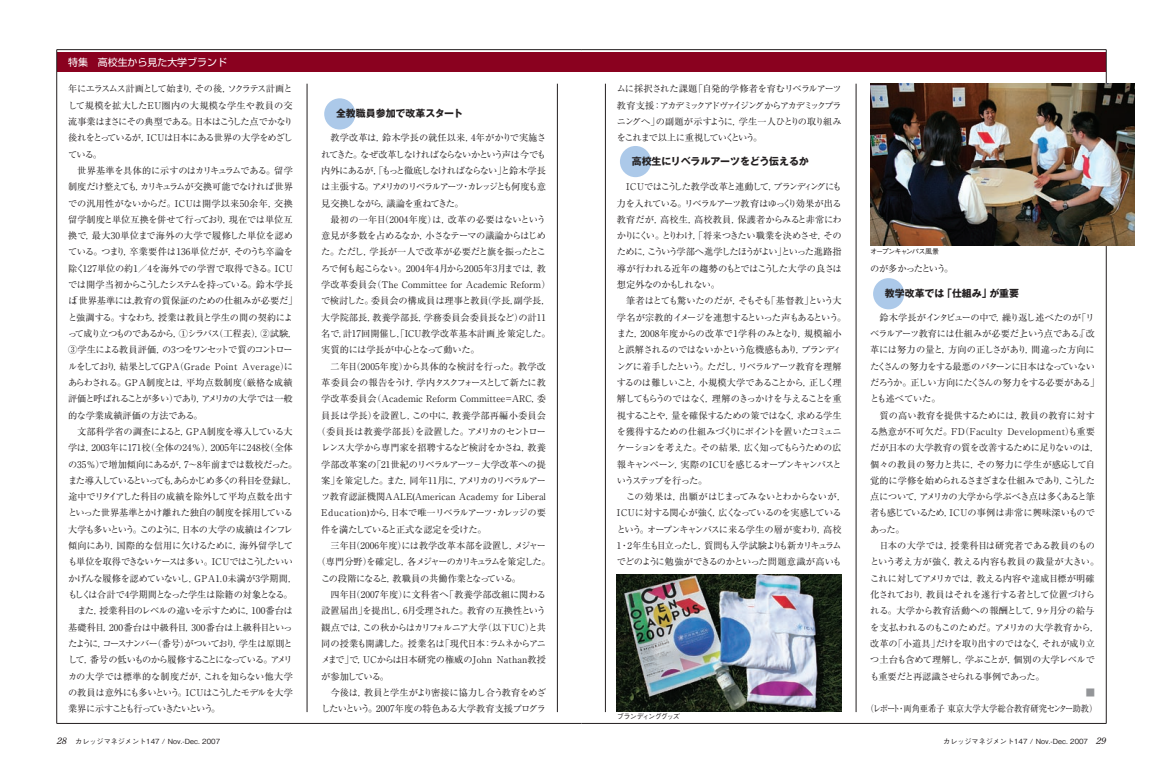
<style>
.page{position:relative;width:1163px;height:766px;background:#fff}
.page>*{position:absolute;margin:0;border:0;box-sizing:border-box;transform-origin:0 0}
.ノーマル{font:700 9.9px "Gothic MB101 Pro";color:#231f20}
.ノーマル-2{font:9.9px "Shin Go Pro";color:#fff}
._2段本文{font:9.2px/16.3px "Ryumin Pro";letter-spacing:-.025em;color:#231f20;text-align:justify}
._2段本文-2{font:9.2px/16.3px "Ryumin Pro";color:#231f20}
._2段本文-3{font:9.2px/16.3px "Ryumin Pro";letter-spacing:-.075em;color:#231f20}
._2段本文-4{font:9.2px/16.3px "Ryumin Pro";letter-spacing:-.055em;color:#231f20}
._2段本文-5{font:9.2px/16.3px "Ryumin Pro";letter-spacing:-.08em;color:#231f20}
._2段本文-6{font:9.2px "Ryumin Pro";letter-spacing:.02em;color:#231f20}
._2段本文-7{font:9.2px "Ryumin Pro";color:#231f20;scale:.9 1}
._2段本文-8{font:9.2px "Ryumin Pro";letter-spacing:-.105em;color:#231f20}
._2段本文-9{font:9.2px "Ryumin Pro";letter-spacing:-.13em;color:#231f20}
._2段本文-10{font:9.2px "Ryumin Pro";letter-spacing:.005em;color:#231f20}
._2段本文-11{font:9.2px "Ryumin Pro";letter-spacing:-.07em;color:#231f20}
._2段本文-12{font:9.2px "Ryumin Pro";letter-spacing:-.065em;color:#231f20}
._2段本文-13{font:9.2px "Ryumin Pro";letter-spacing:-.11em;color:#231f20}
.ノーマル-3{font:italic 9.2px "Century Old Style Std";color:#231f20}
._2段本文-14{font:9.2px "Ryumin Pro";color:#939598}
.ノーマル-4{font:500 7.1px "Gothic BBB Pro";color:#231f20}
.ノーマル-5{font:500 7.1px "Gothic BBB Pro";letter-spacing:-.13em;color:#231f20}
</style>
<div class="page">
<div style="left:581px;top:52px;width:525px;height:20px;background:#8a011f"></div>
<hr style="left:581px;top:49px;width:525px;height:1px;background:#231f20">
<hr style="left:1105px;top:50px;width:1px;height:673px;background:#231f20">
<hr style="left:581px;top:723px;width:525px;height:1px;background:#231f20">
<hr style="left:855px;top:84px;width:1px;height:627px;background:#231f20">
<hr style="left:605px;top:84px;width:1px;height:627px;background:#231f20">
<div style="left:57px;top:52px;width:524px;height:20px;background:#8a011f"></div>
<hr style="left:57px;top:49px;width:524px;height:1px;background:#231f20">
<hr style="left:57px;top:50px;width:1px;height:673px;background:#231f20">
<hr style="left:57px;top:723px;width:524px;height:1px;background:#231f20">
<hr style="left:307px;top:84px;width:1px;height:627px;background:#231f20">
<hr style="left:557px;top:84px;width:1px;height:627px;background:#231f20">
<div style="left:324px;top:98px;width:31px;height:31px;background:#acc9e9;border-radius:50%"></div>
<div style="left:620px;top:146px;width:31px;height:31px;background:#acc9e9;border-radius:50%"></div>
<div style="left:872px;top:278px;width:32px;height:31px;background:#acc9e9;border-radius:50%"></div>
<img style="left:870px;top:84px;width:264px;height:161px">
<img style="left:617px;top:574px;width:224px;height:136px">
<p class="ノーマル-2" style="left:68px;top:54px;width:160px">特集　高校生から見た大学ブランド</p>
<p class="ノーマル-2" style="left:68px;top:54px;width:71px">□□□□□□□</p>
<p class="_2段本文" style="left:68px;top:80px;width:226px">年にエラスムス計画として始まり，その後，ソクラテス計画として規模を拡大したEU圏内の大規模な学生や教員の交流事業はまさにその典型である。日本はこうした点でかなり後れをとっているが，ICUは日本にある世界の大学をめざしている。</p>
<p class="_2段本文" style="left:68px;top:162px;width:231px;text-align:left;text-indent:9px">世界基準を具体的に示すのはカリキュラムである。留学制度だけ整えても，カリキュラムが交換可能でなければ世界での汎用性がないからだ。ICUは開学以来50余年，交換留学制度と単位互換を併せて行っており，現在では単位互換で，最大30単位まで海外の大学で履修した単位を認めている。つまり，卒業要件は136単位だが，そのうち卒論を除く127単位の約1／4を海外での学習で取得できる。ICUでは開学当初からこうしたシステムを持っている。鈴木学長は「世界基準には，教育の質保証のための仕組みが必要だ」と強調する。すなわち，授業は教員と学生の間の契約によって成り立つものであるから，①シラバス（工程表），②試験，<br>③学生による教員評価，の3つをワンセットで質のコントロールをしており，結果としてGPA（Grade Point Average）にあらわされる。GPA制度とは，平均点数制度（厳格な成績評価と呼ばれることが多い）であり，アメリカの大学では一般的な学業成績評価の方法である。</p>
<p class="_2段本文" style="left:68px;top:422px;width:231px;text-align:center">文部科学省の調査によると，GPA制度を導入している大<br>学は，2003年に171校（全体の24％），2005年に248校（全体の35％）で増加傾向にあるが，7〜8年前までは数校だった。また導入しているといっても，あらかじめ多くの科目を登録し，途中でリタイアした科目の成績を除外して平均点数を出すといった世界基準とかけ離れた独自の制度を採用している大学も多いという。このように，日本の大学の成績はインフレ傾向にあり，国際的な信用に欠けるために，海外留学しても単位を取得できないケースは多い。ICUではこうしたいいかげんな履修を認めていないし，GPA1.0未満が3学期間，もしくは合計で4学期間となった学生は除籍の対象となる。</p>
<p class="_2段本文" style="left:68px;top:602px;width:226px;text-indent:9px">また，授業科目のレベルの違いを示すために，100番台は基礎科目，200番台は中級科目，300番台は上級科目といったように，コースナンバー（番号）がついており，学生は原則として，番号の低いものから履修することになっている。アメリカの大学では標準的な制度だが，これを知らない他大学の教員は意外にも多いという。ICUはこうしたモデルを大学業界に示すことも行っていきたいという。</p>
<p class="ノーマル-3" style="left:57px;top:734px;width:11px">28</p>
<p class="ノーマル-4" style="left:75px;top:735px;width:146px">カレッジマネジメント147 / Nov.-Dec. 2007</p>
<p class="ノーマル" style="left:336px;top:105px;width:128px">全教職員参加で改革スタート</p>
<p class="_2段本文" style="left:321px;top:129px;width:226px;text-indent:9px">教学改革は，鈴木学長の就任以来，4年がかりで実施されてきた。なぜ改革しなければならないかという声は今でも内外にあるが，「もっと徹底しなければならない」と鈴木学長は主張する。アメリカのリベラルアーツ・カレッジとも何度も意見交換しながら，議論を重ねてきた。</p>
<p class="_2段本文-2" style="left:321px;top:210px;width:231px;text-indent:9px">最初の一年目（2004年度）は，改革の必要はないという意見が多数を占めるなか，小さなテーマの議論からはじめた。ただし，学長が一人で改革が必要だと旗を振ったところで何も起こらない。2004年4月から2005年3月までは，教学改革委員会（The Committee for Academic Reform）で検討した。委員会の構成員は理事と教員（学長，副学長，大学院部長，教養学部長，学務委員会委員長など）の計11名で，計17回開催し，「ICU教学改革基本計画」を策定した。実質的には学長が中心となって動いた。</p>
<p class="_2段本文-6" style="left:330px;top:359px;width:217px">二年目（2005年度）から具体的な検討を行った。教学改</p>
<p class="_2段本文-11" style="left:321px;top:375px;width:226px">革委員会の報告をうけ，学内タスクフォースとして新たに教</p>
<p class="_2段本文-2" style="left:321px;top:390px;width:226px">学改革委員会（Academic Reform Committee＝ARC，委</p>
<p class="_2段本文-6" style="left:321px;top:408px;width:226px">員長は学長）を設置し，この中に，教養学部再編小委員会</p>
<p class="_2段本文" style="left:316px;top:422px;width:231px">（委員長は教養学部長）を設置した。アメリカのセントロー</p>
<p class="_2段本文" style="left:321px;top:439px;width:226px">レンス大学から専門家を招聘するなど検討をかさね，教養</p>
<p class="_2段本文-2" style="left:321px;top:455px;width:226px">学部改革案の「21世紀のリベラルアーツ−大学改革への提</p>
<p class="_2段本文-8" style="left:321px;top:473px;width:226px">案」を策定した。また，同年11月に，アメリカのリベラルアー</p>
<p class="_2段本文-2" style="left:321px;top:488px;width:226px">ツ教育認証機関AALE(American Academy for Liberal</p>
<p class="_2段本文" style="left:321px;top:504px;width:226px">Education)から，日本で唯一リベラルアーツ・カレッジの要</p>
<p class="_2段本文" style="left:321px;top:520px;width:167px">件を満たしていると正式な認定を受けた。</p>
<p class="_2段本文-10" style="left:330px;top:538px;width:217px">三年目（2006年度）には教学改革本部を設置し，メジャー</p>
<p class="_2段本文-9" style="left:316px;top:554px;width:235px">（専門分野）を確定し，各メジャーのカリキュラムを策定した。</p>
<p class="_2段本文-12" style="left:321px;top:571px;width:201px">この段階になると，教職員の共働作業となっている。</p>
<p class="_2段本文" style="left:321px;top:585px;width:226px;text-indent:9px">四年目（2007年度）に文科省へ「教養学部改組に関わる設置届出」を提出し，6月受理された。教育の互換性という観点では，この秋からはカリフォルニア大学（以下UC）と共同の授業も開講した。授業名は「現代日本：ラムネからアニメまで」で，UCからは日本研究の権威のJohn Nathan教授が参加している。</p>
<p class="_2段本文" style="left:321px;top:683px;width:226px;text-align:right">今後は，教員と学生がより密接に協力し合う教育をめざしたいという。2007年度の特色ある大学教育支援プログラ</p>
<p class="_2段本文" style="left:617px;top:80px;width:226px">ムに採択された課題「自発的学修者を育むリベラルアーツ教育支援：アカデミックアドヴァイジングからアカデミックプラニングへ」の副題が示すように，学生一人ひとりの取り組みをこれまで以上に重視していくという。</p>
<p class="_2段本文" style="left:617px;top:178px;width:226px;text-indent:9px">ICUではこうした教学改革と連動して，ブランディングにも力を入れている。リベラルアーツ教育はゆっくり効果が出る教育だが，高校生，高校教員，保護者からみると非常にわかりにくい。とりわけ，「将来つきたい職業を決めさせ，そのために，こういう学部へ進学したほうがよい」といった進路指導が行われる近年の趨勢のもとではこうした大学の良さは想定外なのかもしれない。</p>
<p class="_2段本文-3" style="left:617px;top:292px;width:231px;text-indent:9px">筆者はとても驚いたのだが，そもそも「基督教」という大学名が宗教的イメージを連想するといった声もあるという。また，2008年度からの改革で1学科のみとなり，規模縮小と誤解されるのではないかという危機感もあり，ブランディングに着手したという。ただし，リベラルアーツ教育を理解するのは難しいこと，小規模大学であることから，正しく理解してもらうのではなく，理解のきっかけを与えることを重視することや，量を確保するための策ではなく，求める学生を獲得するための仕組みづくりにポイントを置いたコミュニケーションを考えた。その結果，広く知ってもらうための広報キャンペーン，実際のICUを感じるオープンキャンパスというステップを行った。</p>
<p class="_2段本文-5" style="left:617px;top:488px;width:231px;text-indent:9px">この効果は，出願がはじまってみないとわからないが，<br>ICUに対する関心が強く，広くなっているのを実感しているという。オープンキャンパスに来る学生の層が変わり，高校<br>1・2年生も目立ったし，質問も入学試験よりも新カリキュラムでどのように勉強ができるのかといった問題意識が高いも</p>
<p class="ノーマル" style="left:631px;top:153px;width:178px">高校生にリベラルアーツをどう伝えるか</p>
<p class="ノーマル-5" style="left:617px;top:710px;width:64px">ブランディンググッズ</p>
<p class="ノーマル-5" style="left:870px;top:245px;width:71px">オープンキャンパス風景</p>
<p class="_2段本文-13" style="left:870px;top:261px;width:85px">のが多かったという。</p>
<p class="ノーマル" style="left:884px;top:285px;width:136px">教学改革では「仕組み」が重要</p>
<p class="_2段本文-4" style="left:870px;top:308px;width:231px;text-indent:9px">鈴木学長がインタビューの中で，繰り返し述べたのが「リベラルアーツ教育には仕組みが必要だ」という点である。「改革には努力の量と，方向の正しさがあり，間違った方向にたくさんの努力をする最悪のパターンに日本はなっていないだろうか。正しい方向にたくさんの努力をする必要がある」とも述べていた。</p>
<p class="_2段本文-2" style="left:870px;top:406px;width:231px;text-indent:9px">質の高い教育を提供するためには，教員の教育に対する熱意が不可欠だ。FD（Faculty Development）も重要だが，日本の大学教育の質を改善するために足りないのは，個々の教員の努力と共に，その努力に学生が感応して自覚的に学修を始められるさまざまな仕組みであり，こうした点について，アメリカの大学から学ぶべき点は多くあると筆者も感じているため，ICUの事例は非常に興味深いものであった。</p>
<p class="_2段本文" style="left:870px;top:536px;width:231px;text-align:left;text-indent:9px">日本の大学では，授業科目は研究者である教員のものという考え方が強く，教える内容も教員の裁量が大きい。これに対してアメリカでは，教える内容や達成目標が明確化されており，教員はそれを遂行する者として位置づけられる。大学から教育活動への報酬として，9ヶ月分の給与を支払われるのもこのためだ。アメリカの大学教育から，改革の「小道具」だけを取り出すのではなく，それが成り立つ土台も含めて理解し，学ぶことが，個別の大学レベルでも重要だと再認識させられる事例であった。</p>
<p class="_2段本文-14" style="left:1085px;top:685px;width:11px">■</p>
<p class="_2段本文-7" style="left:865px;top:701px;width:258px">（レポート・両角亜希子 東京大学大学総合教育研究センター助教）</p>
<p class="ノーマル-4" style="left:943px;top:735px;width:146px">カレッジマネジメント147 / Nov.-Dec. 2007</p>
<p class="ノーマル-3" style="left:1096px;top:734px;width:11px">29</p>
</div>
